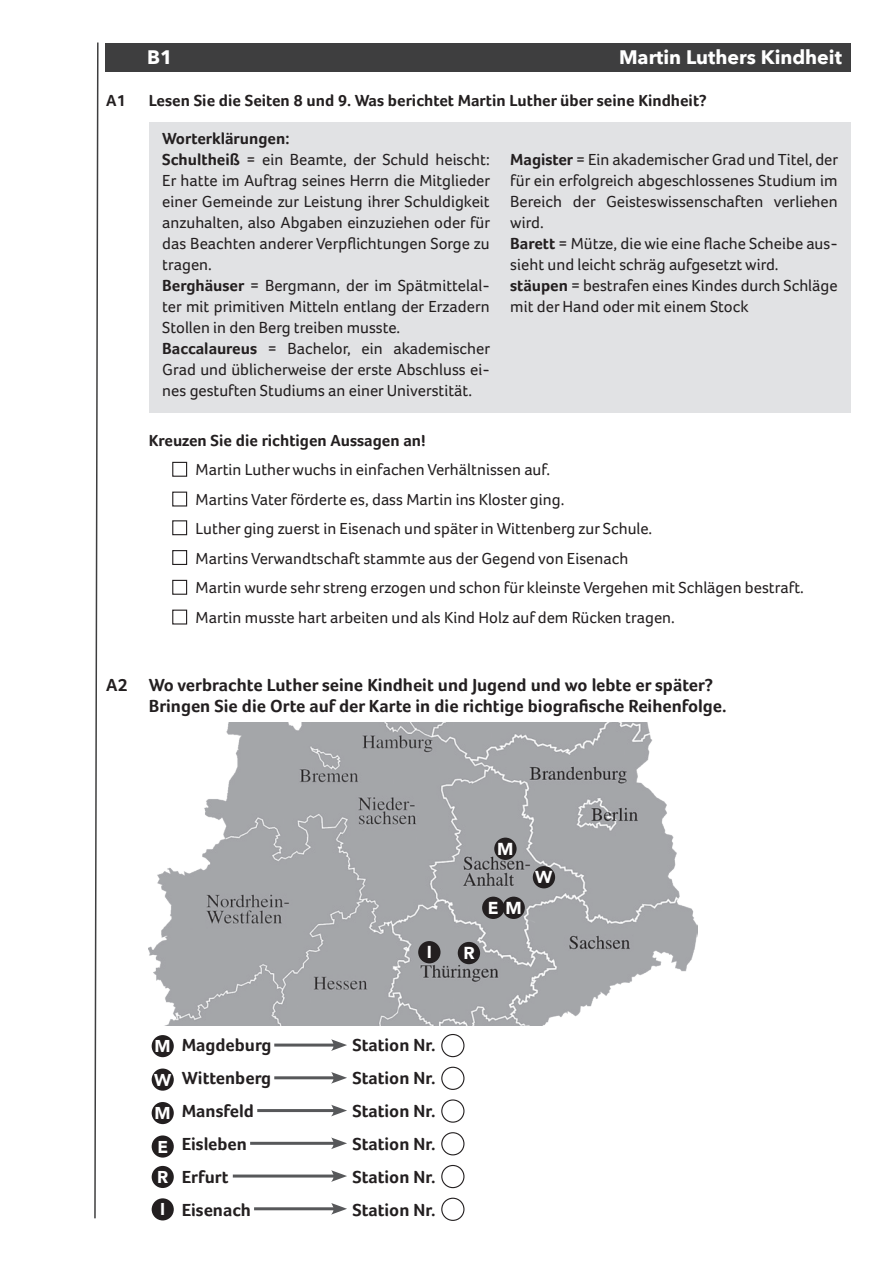
<style>
.page{position:relative;width:893px;height:1263px;background:#fff}
.page>*{position:absolute;margin:0;border:0;box-sizing:border-box;transform-origin:0 0}
.t1{font:700 19.5px "Avenir Next";color:#fff}
.t2{font:700 18px/33px "Foco";color:#231f20}
.t3{font:900 17.25px "Avenir";color:#fff}
.t4{font:900 17.1px/32.4px "Avenir";color:#fff}
.t5{font:16.5px/21px "Foco";color:#231f20}
.t6{font:700 16.5px "Foco";color:#231f20}
.s1{font-weight:700}
</style>
<div class="page">
<svg style="left:94px;top:42px;width:5px;height:1177px"></svg>
<img style="left:148px;top:723px;width:549px;height:302px">
<div style="left:482px;top:897px;width:22px;height:22px;background:#231f20;border-radius:50%"></div>
<div style="left:502px;top:897px;width:23px;height:22px;background:#231f20;border-radius:50%"></div>
<div style="left:494px;top:838px;width:23px;height:22px;background:#231f20;border-radius:50%"></div>
<div style="left:458px;top:942px;width:22px;height:22px;background:#231f20;border-radius:50%"></div>
<div style="left:418px;top:941px;width:22px;height:22px;background:#231f20;border-radius:50%"></div>
<div style="left:533px;top:866px;width:22px;height:22px;background:#231f20;border-radius:50%"></div>
<div style="left:149px;top:122px;width:701px;height:290px;background:#e1e2e4"></div>
<div style="left:105px;top:43px;width:745px;height:28px;background:#3e3e3f"></div>
<div style="left:172px;top:462px;width:15px;height:15px;border:1px solid #231f20"></div>
<div style="left:172px;top:492px;width:15px;height:14px;border:1px solid #231f20"></div>
<div style="left:172px;top:520px;width:15px;height:15px;border:1px solid #231f20"></div>
<div style="left:172px;top:550px;width:15px;height:15px;border:1px solid #231f20"></div>
<div style="left:172px;top:580px;width:15px;height:15px;border:1px solid #231f20"></div>
<div style="left:172px;top:610px;width:15px;height:14px;border:1px solid #231f20"></div>
<div style="left:152px;top:1135px;width:22px;height:22px;background:#231f20;border-radius:50%"></div>
<div style="left:152px;top:1102px;width:22px;height:22px;background:#231f20;border-radius:50%"></div>
<div style="left:152px;top:1035px;width:22px;height:22px;background:#231f20;border-radius:50%"></div>
<div style="left:152px;top:1166px;width:22px;height:22px;background:#231f20;border-radius:50%"></div>
<div style="left:152px;top:1198px;width:22px;height:22px;background:#231f20;border-radius:50%"></div>
<div style="left:152px;top:1068px;width:22px;height:23px;background:#231f20;border-radius:50%"></div>
<div style="left:441px;top:1034px;width:23px;height:23px;border:1px solid #231f20;border-radius:50%"></div>
<div style="left:441px;top:1067px;width:23px;height:23px;border:1px solid #231f20;border-radius:50%"></div>
<div style="left:441px;top:1099px;width:23px;height:24px;border:1px solid #231f20;border-radius:50%"></div>
<div style="left:441px;top:1132px;width:23px;height:23px;border:1px solid #231f20;border-radius:50%"></div>
<div style="left:441px;top:1165px;width:23px;height:23px;border:1px solid #231f20;border-radius:50%"></div>
<div style="left:441px;top:1198px;width:23px;height:23px;border:1px solid #231f20;border-radius:50%"></div>
<hr style="left:274px;top:1043px;width:63px;height:3px;background:#57585a">
<svg style="left:331px;top:1039px;width:16px;height:12px"></svg>
<hr style="left:274px;top:1076px;width:63px;height:3px;background:#57585a">
<svg style="left:331px;top:1072px;width:16px;height:12px"></svg>
<hr style="left:257px;top:1109px;width:80px;height:3px;background:#57585a">
<svg style="left:331px;top:1105px;width:16px;height:11px"></svg>
<hr style="left:250px;top:1142px;width:87px;height:3px;background:#57585a">
<svg style="left:331px;top:1137px;width:16px;height:12px"></svg>
<hr style="left:233px;top:1174px;width:104px;height:3px;background:#57585a">
<svg style="left:331px;top:1170px;width:16px;height:12px"></svg>
<hr style="left:254px;top:1207px;width:83px;height:3px;background:#57585a">
<svg style="left:331px;top:1203px;width:16px;height:11px"></svg>
<p class="t1" style="left:147px;top:40px;width:27px">B1</p>
<p class="t1" style="left:619px;top:40px;width:224px">Martin Luthers Kindheit</p>
<p class="t6" style="left:106px;top:91px;width:21px">A1</p>
<p class="t6" style="left:149px;top:91px;width:559px">Lesen Sie die Seiten 8 und 9. Was berichtet Martin Luther über seine Kindheit?</p>
<p class="t5" style="left:162px;top:127px;width:329px"><span class="s1">Worterklärungen:<br>Schultheiß</span> = ein Beamte, der Schuld heischt:<br>Er hatte im Auftrag seines Herrn die Mitglieder einer Gemeinde zur Leistung ihrer Schuldigkeit anzuhalten, also Abgaben einzuziehen oder für das Beachten anderer Verpflichtungen Sorge zu tragen.<br><span class="s1">Berghäuser</span> = Bergmann, der im Spätmittelal&shy;ter mit primitiven Mitteln entlang der Erzadern Stollen in den Berg treiben musste.<br><span class="s1">Baccalaureus</span> = Bachelor, ein akademischer Grad und üblicherweise der erste Abschluss ei&shy;nes gestuften Studiums an einer Universtität.</p>
<p class="t5" style="left:510px;top:149px;width:329px"><span class="s1">Magister</span> = Ein akademischer Grad und Titel, der für ein erfolgreich abgeschlossenes Studium im Bereich der Geisteswissenschaften verliehen wird.<br><span class="s1">Barett</span> = Mütze, die wie eine flache Scheibe aus&shy;sieht und leicht schräg aufgesetzt wird. <span class="s1">stäupen</span> = bestrafen eines Kindes durch Schläge mit der Hand oder mit einem Stock</p>
<p class="t6" style="left:149px;top:430px;width:279px">Kreuzen Sie die richtigen Aussagen an!</p>
<p class="t5" style="left:196px;top:455px;width:610px;line-height:29.5px">Martin Luther wuchs in einfachen Verhältnissen auf.<br>Martins Vater förderte es, dass Martin ins Kloster ging.<br>Luther ging zuerst in Eisenach und später in Wittenberg zur Schule.<br>Martins Verwandtschaft stammte aus der Gegend von Eisenach<br>Martin wurde sehr streng erzogen und schon für kleinste Vergehen mit Schlägen bestraft.<br>Martin musste hart arbeiten und als Kind Holz auf dem Rücken tragen.</p>
<p class="t2" style="left:149px;top:674px;width:579px;line-height:21.6px;text-indent:-43px">A2 Wo verbrachte Luther seine Kindheit und Jugend und wo lebte er später?<br>Bringen Sie die Orte auf der Karte in die richtige biografische Reihenfolge.</p>
<p class="t3" style="left:427px;top:937px;width:7px">I</p>
<p class="t3" style="left:463px;top:938px;width:13px">R</p>
<p class="t3" style="left:497px;top:834px;width:18px">M</p>
<p class="t3" style="left:488px;top:893px;width:36px">E M</p>
<p class="t3" style="left:535px;top:862px;width:19px">W</p>
<p class="t4" style="left:155px;top:1029px;width:18px">M</p>
<p class="t4" style="left:154px;top:1063px;width:19px">W</p>
<p class="t4" style="left:155px;top:1096px;width:18px">M</p>
<p class="t4" style="left:157px;top:1130px;width:12px">E</p>
<p class="t4" style="left:157px;top:1160px;width:13px">R<br>I</p>
<p class="t2" style="left:182px;top:1028px;width:91px">Magdeburg<br>Wittenberg<br>Mansfeld<br>Eisleben<br>Erfurt<br>Eisenach</p>
<p class="t2" style="left:352px;top:1028px;width:85px;text-align:justify">Station Nr.<br>Station Nr.<br>Station Nr.<br>Station Nr.<br>Station Nr.<br>Station Nr.</p>
</div>
